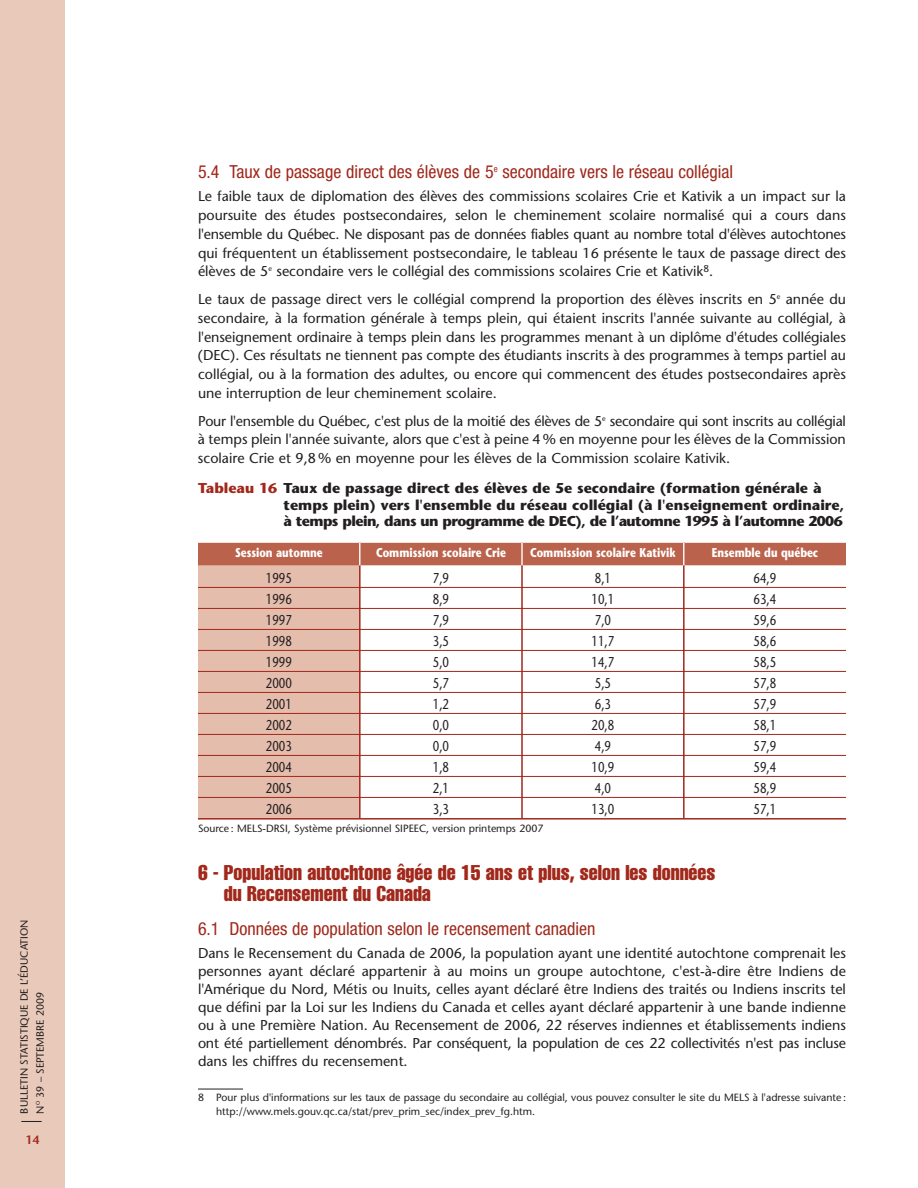
<style>
.page{position:relative;width:918px;height:1188px;background:#fff}
.page>*{position:absolute;margin:0;border:0;box-sizing:border-box;transform-origin:0 0}
.t1{font:extra-condensed 21px/21px "Helvetica";color:#a1281b}
.t2{font:condensed 18px "Helvetica Neue";color:#a1281b}
.t3{font:14.25px/18.8px "Stone Sans";color:#231f20;text-align:justify}
.t4{font:700 14.25px/16.5px "Stone Sans";color:#231f20}
.t5{font:14.25px "Stone Sans";color:#231f20;scale:.8 1}
.t6{font:700 12.75px "Stone Sans";color:#fff;scale:.8 1}
.t7{font:600 12px "Stone Sans";color:#a1281b}
.t8{font:10.5px/15.8px "Stone Sans";color:#231f20}
.s1{color:#a1281b}
</style>
<div class="page">
<div style="left:198px;top:555px;width:162px;height:263px;background:#e4bdac"></div>
<div style="left:0;top:0;width:65px;height:1188px;background:#e9c9ba"></div>
<div style="left:198px;top:543px;width:648px;height:22px;background:#ba624b"></div>
<hr style="left:198px;top:587px;width:648px;height:1px;background:#a1281b">
<hr style="left:198px;top:608px;width:648px;height:1px;background:#a1281b">
<hr style="left:198px;top:629px;width:648px;height:1px;background:#a1281b">
<hr style="left:198px;top:650px;width:648px;height:1px;background:#a1281b">
<hr style="left:198px;top:671px;width:648px;height:1px;background:#a1281b">
<hr style="left:198px;top:692px;width:648px;height:1px;background:#a1281b">
<hr style="left:198px;top:713px;width:648px;height:1px;background:#a1281b">
<hr style="left:198px;top:734px;width:648px;height:1px;background:#a1281b">
<hr style="left:198px;top:755px;width:648px;height:1px;background:#a1281b">
<hr style="left:198px;top:776px;width:648px;height:1px;background:#a1281b">
<hr style="left:198px;top:797px;width:648px;height:1px;background:#a1281b">
<hr style="left:198px;top:818px;width:648px;height:2px;background:#a1281b">
<svg style="left:21px;top:1121px;width:21px;height:1px"></svg>
<hr style="left:359px;top:543px;width:2px;height:275px;background:#a1281b">
<hr style="left:359px;top:543px;width:2px;height:22px;background:#fff">
<hr style="left:521px;top:543px;width:2px;height:275px;background:#a1281b">
<hr style="left:683px;top:543px;width:2px;height:275px;background:#a1281b">
<hr style="left:521px;top:543px;width:2px;height:22px;background:#fff">
<hr style="left:683px;top:543px;width:2px;height:22px;background:#fff">
<hr style="left:198px;top:1089px;width:45px;height:1px;background:#231f20">
<p class="t8" style="left:18px;top:1114px;width:196px;rotate:-90deg">BULLETIN STATISTIQUE DE L’ÉDUCATION<br>N<sup>O</sup> 39 – SEPTEMBRE 2009</p>
<p class="t7" style="left:26px;top:1135px;width:15px">14</p>
<p class="t2" style="left:198px;top:165px;width:537px">5.4 Taux de passage direct des élèves de 5<sup>e</sup> secondaire vers le réseau collégial</p>
<p class="t3" style="left:198px;top:189px;width:650px">Le faible taux de diplomation des élèves des commissions scolaires Crie et Kativik a un impact sur la poursuite des études postsecondaires, selon le cheminement scolaire normalisé qui a cours dans l'ensemble du Québec. Ne disposant pas de données fiables quant au nombre total d'élèves autochtones qui fréquentent un établissement postsecondaire, le tableau 16 présente le taux de passage direct des élèves de 5<sup>e</sup> secondaire vers le collégial des commissions scolaires Crie et Kativik<sup>8</sup>.</p>
<p class="t3" style="left:198px;top:291px;width:650px">Le taux de passage direct vers le collégial comprend la proportion des élèves inscrits en 5<sup>e</sup> année du secondaire, à la formation générale à temps plein, qui étaient inscrits l'année suivante au collégial, à l'enseignement ordinaire à temps plein dans les programmes menant à un diplôme d'études collégiales (DEC). Ces résultats ne tiennent pas compte des étudiants inscrits à des programmes à temps partiel au collégial, ou à la formation des adultes, ou encore qui commencent des études postsecondaires après une interruption de leur cheminement scolaire.</p>
<p class="t3" style="left:198px;top:413px;width:650px">Pour l'ensemble du Québec, c'est plus de la moitié des élèves de 5<sup>e</sup> secondaire qui sont inscrits au collégial à temps plein l'année suivante, alors que c'est à peine 4% en moyenne pour les élèves de la Commission scolaire Crie et 9,8% en moyenne pour les élèves de la Commission scolaire Kativik.</p>
<p class="t4" style="left:283px;top:481px;width:562px;text-indent:-85px"><span class="s1">Tableau 16</span> Taux de passage direct des élèves de 5e secondaire (formation générale à temps plein) vers l'ensemble du réseau collégial (à l'enseignement ordinaire, à temps plein, dans un programme de DEC), de l’automne 1995 à l’automne 2006</p>
<p class="t6" style="left:235px;top:548px;width:111px">Session automne</p>
<p class="t6" style="left:376px;top:548px;width:164px">Commission scolaire Crie</p>
<p class="t6" style="left:530px;top:548px;width:184px">Commission scolaire Kativik</p>
<p class="t6" style="left:712px;top:548px;width:135px">Ensemble du québec</p>
<p class="t5" style="left:266px;top:572px;width:34px">1995</p>
<p class="t5" style="left:433px;top:572px;width:22px">7,9</p>
<p class="t5" style="left:595px;top:572px;width:22px">8,1</p>
<p class="t5" style="left:754px;top:572px;width:30px">64,9</p>
<p class="t5" style="left:266px;top:593px;width:34px">1996</p>
<p class="t5" style="left:433px;top:593px;width:22px">8,9</p>
<p class="t5" style="left:592px;top:593px;width:30px">10,1</p>
<p class="t5" style="left:754px;top:593px;width:30px">63,4</p>
<p class="t5" style="left:266px;top:614px;width:34px">1997</p>
<p class="t5" style="left:433px;top:614px;width:22px">7,9</p>
<p class="t5" style="left:595px;top:614px;width:22px">7,0</p>
<p class="t5" style="left:754px;top:614px;width:30px">59,6</p>
<p class="t5" style="left:266px;top:635px;width:34px">1998</p>
<p class="t5" style="left:433px;top:635px;width:22px">3,5</p>
<p class="t5" style="left:592px;top:635px;width:30px">11,7</p>
<p class="t5" style="left:754px;top:635px;width:30px">58,6</p>
<p class="t5" style="left:266px;top:656px;width:34px">1999</p>
<p class="t5" style="left:433px;top:656px;width:22px">5,0</p>
<p class="t5" style="left:592px;top:656px;width:30px">14,7</p>
<p class="t5" style="left:754px;top:656px;width:30px">58,5</p>
<p class="t5" style="left:266px;top:677px;width:34px">2000</p>
<p class="t5" style="left:433px;top:677px;width:22px">5,7</p>
<p class="t5" style="left:595px;top:677px;width:22px">5,5</p>
<p class="t5" style="left:754px;top:677px;width:30px">57,8</p>
<p class="t5" style="left:266px;top:698px;width:34px">2001</p>
<p class="t5" style="left:433px;top:698px;width:22px">1,2</p>
<p class="t5" style="left:595px;top:698px;width:22px">6,3</p>
<p class="t5" style="left:754px;top:698px;width:30px">57,9</p>
<p class="t5" style="left:266px;top:719px;width:34px">2002</p>
<p class="t5" style="left:433px;top:719px;width:22px">0,0</p>
<p class="t5" style="left:592px;top:719px;width:30px">20,8</p>
<p class="t5" style="left:754px;top:719px;width:30px">58,1</p>
<p class="t5" style="left:266px;top:740px;width:34px">2003</p>
<p class="t5" style="left:433px;top:740px;width:22px">0,0</p>
<p class="t5" style="left:595px;top:740px;width:22px">4,9</p>
<p class="t5" style="left:754px;top:740px;width:30px">57,9</p>
<p class="t5" style="left:266px;top:761px;width:34px">2004</p>
<p class="t5" style="left:433px;top:761px;width:22px">1,8</p>
<p class="t5" style="left:592px;top:761px;width:30px">10,9</p>
<p class="t5" style="left:754px;top:761px;width:30px">59,4</p>
<p class="t5" style="left:266px;top:782px;width:34px">2005</p>
<p class="t5" style="left:433px;top:782px;width:22px">2,1</p>
<p class="t5" style="left:595px;top:782px;width:22px">4,0</p>
<p class="t5" style="left:754px;top:782px;width:30px">58,9</p>
<p class="t5" style="left:266px;top:803px;width:34px">2006</p>
<p class="t5" style="left:433px;top:803px;width:22px">3,3</p>
<p class="t5" style="left:592px;top:803px;width:30px">13,0</p>
<p class="t5" style="left:754px;top:803px;width:30px">57,1</p>
<p class="t8" style="left:198px;top:821px;width:347px">Source : MELS-DRSI, Système prévisionnel SIPEEC, version printemps 2007</p>
<h1 class="t1" style="left:224px;top:863px;width:493px;text-indent:-26px">6 - Population autochtone âgée de 15 ans et plus, selon les données du Recensement du Canada</h1>
<p class="t2" style="left:198px;top:922px;width:399px">6.1 Données de population selon le recensement canadien</p>
<p class="t3" style="left:198px;top:945px;width:650px;line-height:18px">Dans le Recensement du Canada de 2006, la population ayant une identité autochtone comprenait les personnes ayant déclaré appartenir à au moins un groupe autochtone, c'est-à-dire être Indiens de l'Amérique du Nord, Métis ou Inuits, celles ayant déclaré être Indiens des traités ou Indiens inscrits tel que défini par la Loi sur les Indiens du Canada et celles ayant déclaré appartenir à une bande indienne ou à une Première Nation. Au Recensement de 2006, 22 réserves indiennes et établissements indiens ont été partiellement dénombrés. Par conséquent, la population de ces 22 collectivités n'est pas incluse dans les chiffres du recensement.</p>
<p class="t8" style="left:216px;top:1092px;width:631px;line-height:13.5px;text-indent:-18px">8 Pour plus d'informations sur les taux de passage du secondaire au collégial, vous pouvez consulter le site du MELS à l'adresse suivante : http://www.mels.gouv.qc.ca/stat/prev_prim_sec/index_prev_fg.htm.</p>
</div>
